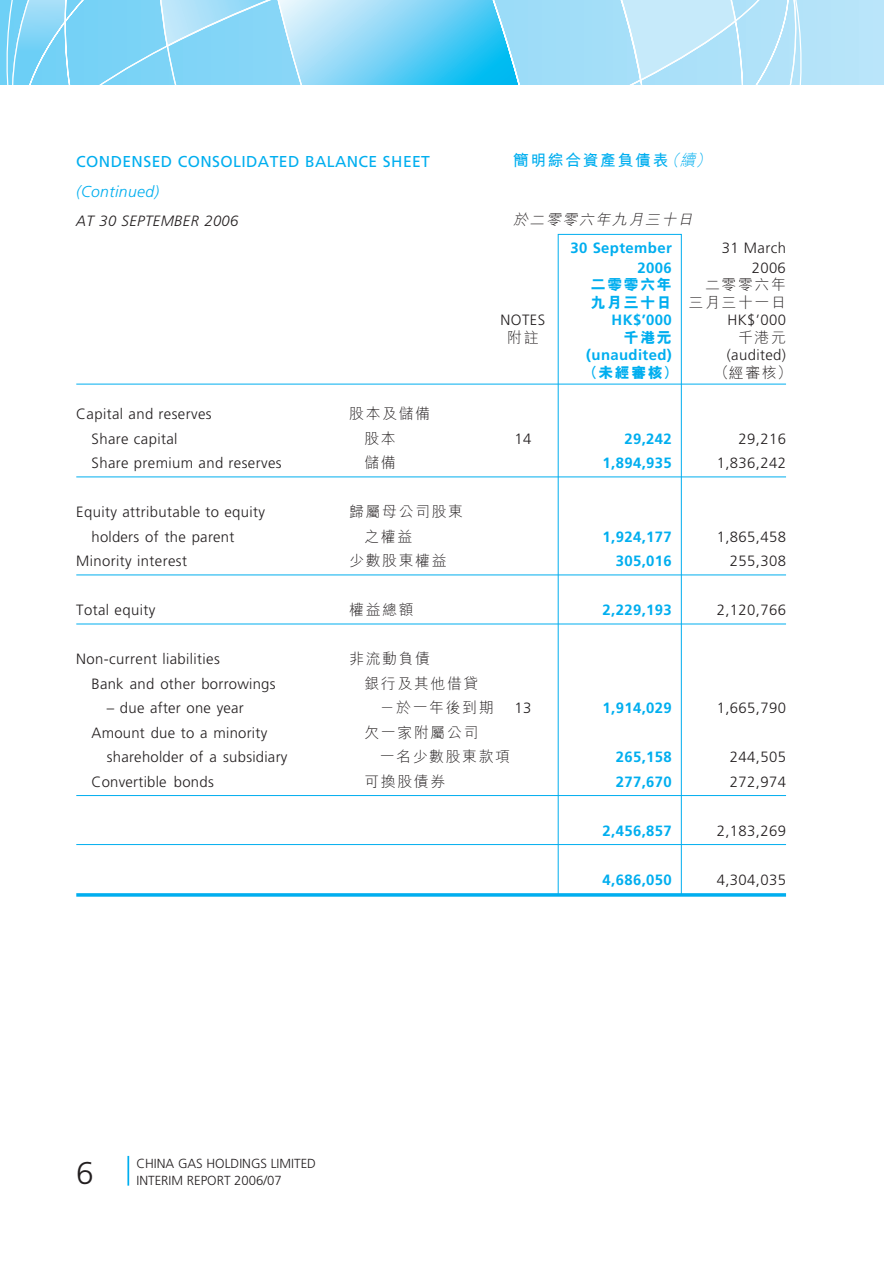
<style>
.page{position:relative;width:884px;height:1266px;background:#fff}
.page>*{position:absolute;margin:0;border:0;box-sizing:border-box;transform-origin:0 0}
.t1{font:300 31.5px "Frutiger";color:#231f20}
.t2{font:15.75px "Frutiger";letter-spacing:.025em;color:#00aeef}
.t3{font:700 15.75px "M Hei";letter-spacing:.11em;color:#00aeef}
.t4{font:italic 300 15.75px "Frutiger";letter-spacing:.025em;color:#00aeef}
.t5{font:300 14.88px "Frutiger";letter-spacing:.025em;color:#231f20}
.t6{font:700 14.88px "Frutiger";letter-spacing:.025em;color:#00aeef}
.t7{font:300 14.88px/17.5px "M Hei";letter-spacing:.11em;color:#231f20;text-align:right}
.t8{font:italic 300 14.88px "Frutiger";letter-spacing:.025em;color:#231f20}
.t9{font:800 14.88px "M Hei";letter-spacing:.11em;color:#00aeef}
.t10{font:italic 300 14.88px "M Hei";color:#231f20}
.t11{font:300 13.12px/17.5px "Frutiger";color:#231f20}
.s1{font-weight:300;font-style:italic}
.s2{font-weight:800;color:#00aeef}
</style>
<div class="page">
<div style="left:0;top:0;width:884px;height:85px;background:#b6e4f9"></div>
<svg style="left:0;top:0;width:802px;height:85px"></svg>
<svg style="left:19px;top:0;width:770px;height:85px"></svg>
<svg style="left:642px;top:0;width:94px;height:85px"></svg>
<svg style="left:25px;top:0;width:617px;height:85px;background:#87d7f7"></svg>
<hr style="left:127px;top:1155px;width:2px;height:30px;background:#00aeef">
<div style="left:558px;top:234px;width:124px;height:661px;border:1px solid #00aeef"></div>
<hr style="left:76px;top:383px;width:710px;height:1px;background:#00aeef">
<hr style="left:76px;top:476px;width:710px;height:1px;background:#00aeef">
<hr style="left:76px;top:574px;width:710px;height:1px;background:#00aeef">
<hr style="left:76px;top:623px;width:710px;height:1px;background:#00aeef">
<hr style="left:76px;top:795px;width:710px;height:1px;background:#00aeef">
<hr style="left:76px;top:844px;width:710px;height:1px;background:#00aeef">
<hr style="left:76px;top:893px;width:710px;height:3px;background:#00aeef">
<p class="t2" style="left:76px;top:155px;width:355px">CONDENSED CONSOLIDATED BALANCE SHEET</p>
<p class="t4" style="left:76px;top:185px;width:84px">(Continued)</p>
<p class="t8" style="left:76px;top:215px;width:164px">AT 30 SEPTEMBER 2006</p>
<p class="t3" style="left:513px;top:154px;width:203px">簡明綜合資產負債表<span class="s1">（續）</span></p>
<p class="t10" style="left:513px;top:213px;width:184px">於二零零六年九月三十日</p>
<p class="t6" style="left:570px;top:242px;width:103px">30 September</p>
<p class="t5" style="left:721px;top:242px;width:66px">31 March</p>
<p class="t6" style="left:637px;top:261px;width:36px">2006</p>
<p class="t5" style="left:751px;top:261px;width:36px">2006</p>
<p class="t9" style="left:591px;top:279px;width:82px">二零零六年</p>
<p class="t7" style="left:591px;top:278px;width:196px">二零零六年<br><span class="s2">九月三十日</span> 三月三十一日</p>
<p class="t5" style="left:500px;top:314px;width:46px">NOTES</p>
<p class="t6" style="left:611px;top:314px;width:62px">HK$’000</p>
<p class="t5" style="left:727px;top:314px;width:60px">HK$’000</p>
<p class="t7" style="left:507px;top:330px;width:33px">附註</p>
<p class="t9" style="left:624px;top:331px;width:49px">千港元</p>
<p class="t7" style="left:738px;top:330px;width:49px">千港元</p>
<p class="t6" style="left:586px;top:349px;width:87px">(unaudited)</p>
<p class="t5" style="left:726px;top:349px;width:61px">(audited)</p>
<p class="t9" style="left:583px;top:366px;width:96px">（未經審核）</p>
<p class="t7" style="left:714px;top:365px;width:79px">（經審核）</p>
<p class="t5" style="left:76px;top:408px;width:137px">Capital and reserves</p>
<p class="t7" style="left:349px;top:407px;width:82px">股本及儲備</p>
<p class="t5" style="left:91px;top:432px;width:87px">Share capital</p>
<p class="t7" style="left:364px;top:431px;width:33px">股本</p>
<p class="t5" style="left:514px;top:432px;width:18px">14</p>
<p class="t6" style="left:624px;top:432px;width:49px">29,242</p>
<p class="t5" style="left:738px;top:432px;width:49px">29,216</p>
<p class="t5" style="left:91px;top:457px;width:192px">Share premium and reserves</p>
<p class="t7" style="left:364px;top:456px;width:33px">儲備</p>
<p class="t6" style="left:602px;top:457px;width:71px">1,894,935</p>
<p class="t5" style="left:716px;top:457px;width:71px">1,836,242</p>
<p class="t5" style="left:76px;top:506px;width:190px">Equity attributable to equity</p>
<p class="t7" style="left:349px;top:505px;width:115px">歸屬母公司股東</p>
<p class="t5" style="left:91px;top:530px;width:144px">holders of the parent</p>
<p class="t7" style="left:364px;top:529px;width:49px">之權益</p>
<p class="t6" style="left:602px;top:530px;width:71px">1,924,177</p>
<p class="t5" style="left:716px;top:530px;width:71px">1,865,458</p>
<p class="t5" style="left:76px;top:555px;width:112px">Minority interest</p>
<p class="t7" style="left:349px;top:554px;width:99px">少數股東權益</p>
<p class="t6" style="left:616px;top:555px;width:58px">305,016</p>
<p class="t5" style="left:730px;top:555px;width:58px">255,308</p>
<p class="t5" style="left:76px;top:604px;width:81px">Total equity</p>
<p class="t7" style="left:349px;top:603px;width:66px">權益總額</p>
<p class="t6" style="left:602px;top:604px;width:71px">2,229,193</p>
<p class="t5" style="left:716px;top:604px;width:71px">2,120,766</p>
<p class="t5" style="left:76px;top:653px;width:145px">Non-current liabilities</p>
<p class="t7" style="left:349px;top:652px;width:82px">非流動負債</p>
<p class="t5" style="left:91px;top:677px;width:185px">Bank and other borrowings</p>
<p class="t7" style="left:364px;top:676px;width:115px">銀行及其他借貸</p>
<p class="t5" style="left:107px;top:702px;width:138px">– due after one year</p>
<p class="t7" style="left:380px;top:701px;width:115px">－於一年後到期</p>
<p class="t5" style="left:514px;top:702px;width:18px">13</p>
<p class="t6" style="left:602px;top:702px;width:71px">1,914,029</p>
<p class="t5" style="left:716px;top:702px;width:71px">1,665,790</p>
<p class="t5" style="left:91px;top:726px;width:177px">Amount due to a minority</p>
<p class="t7" style="left:364px;top:725px;width:115px">欠一家附屬公司</p>
<p class="t5" style="left:107px;top:751px;width:182px">shareholder of a subsidiary</p>
<p class="t7" style="left:380px;top:750px;width:132px">一名少數股東款項</p>
<p class="t6" style="left:616px;top:751px;width:58px">265,158</p>
<p class="t5" style="left:730px;top:751px;width:58px">244,505</p>
<p class="t5" style="left:91px;top:775px;width:124px">Convertible bonds</p>
<p class="t7" style="left:364px;top:774px;width:82px">可換股債券</p>
<p class="t6" style="left:616px;top:775px;width:58px">277,670</p>
<p class="t5" style="left:730px;top:775px;width:58px">272,974</p>
<p class="t6" style="left:602px;top:824px;width:71px">2,456,857</p>
<p class="t5" style="left:716px;top:824px;width:71px">2,183,269</p>
<p class="t6" style="left:602px;top:873px;width:71px">4,686,050</p>
<p class="t5" style="left:716px;top:873px;width:71px">4,304,035</p>
<h1 class="t1" style="left:76px;top:1159px;width:19px">6</h1>
<p class="t11" style="left:136px;top:1155px;width:181px">CHINA GAS HOLDINGS LIMITED<br>INTERIM REPORT 2006/07</p>
</div>
